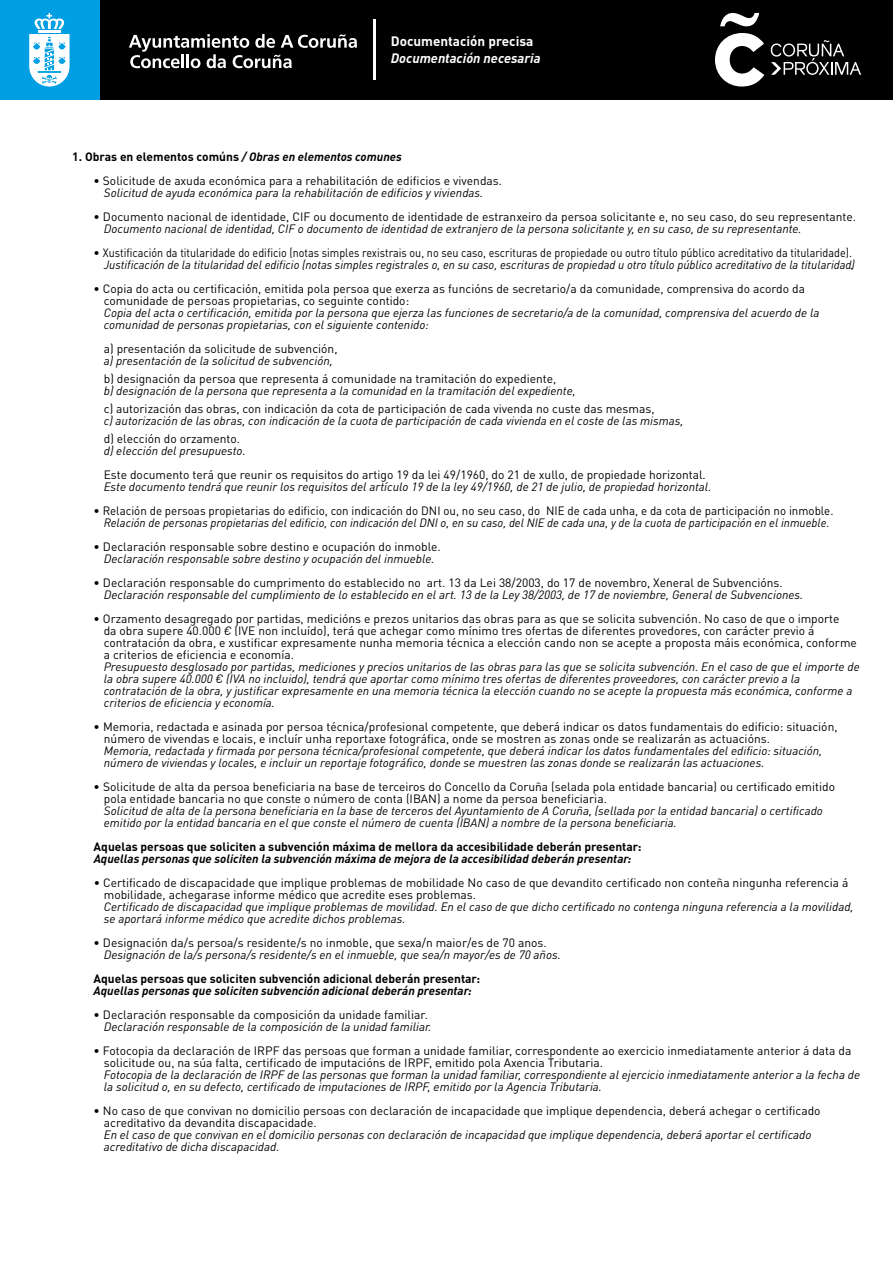
<style>
.page{position:relative;width:893px;height:1263px;background:#fff}
.page>*{position:absolute;margin:0;border:0;box-sizing:border-box;transform-origin:0 0}
.t1{font:italic 700 13.5px "DIN";color:#fff}
.t2{font:700 13.5px "DIN";color:#fff}
.t3{font:12px/12px "DIN";color:#000}
.t4{font:italic 12px/12px "DIN";color:#000}
.t5{font:italic 12px "DIN";color:#000;scale:.96 1}
.t6{font:700 12px "DIN";color:#000}
.t7{font:italic 700 12px "DIN";color:#000}
.s1{font-style:italic}
</style>
<div class="page">
<div style="left:0;top:0;width:893px;height:99px;background:#000"></div>
<div style="left:0;top:0;width:99px;height:99px;background:#009fe3"></div>
<svg style="left:720px;top:13px;width:39px;height:13px"></svg>
<svg style="left:715px;top:33px;width:49px;height:54px"></svg>
<svg style="left:771px;top:40px;width:90px;height:35px"></svg>
<svg style="left:29px;top:13px;width:41px;height:74px"></svg>
<svg style="left:129px;top:34px;width:228px;height:34px"></svg>
<hr style="left:373px;top:19px;width:2px;height:61px;background:#fff">
<p class="t2" style="left:391px;top:33px;width:144px">Documentación precisa</p>
<p class="t1" style="left:391px;top:49px;width:151px">Documentación necesaria</p>
<p class="t6" style="left:72px;top:149px;width:331px">1. Obras en elementos comúns <span class="s1">/ Obras en elementos comunes</span></p>
<p class="t3" style="left:94px;top:174px;width:410px">• Solicitude de axuda económica para a rehabilitación de edificios e vivendas.</p>
<p class="t4" style="left:104px;top:186px;width:381px">Solicitud de ayuda económica para la rehabilitación de edificios y viviendas.</p>
<p class="t3" style="left:94px;top:210px;width:764px">• Documento nacional de identidade, CIF ou documento de identidade de estranxeiro da persoa solicitante e, no seu caso, do seu representante.</p>
<p class="t4" style="left:104px;top:222px;width:699px">Documento nacional de identidad, CIF o documento de identidad de extranjero de la persona solicitante y, en su caso, de su representante.</p>
<p class="t3" style="left:94px;top:246px;width:760px">• Xustificación da titularidade do edificio (notas simples rexistrais ou, no seu caso, escrituras de propiedade ou outro título público acreditativo da titularidade).</p>
<p class="t5" style="left:104px;top:257px;width:784px">Justificación de la titularidad del edificio (notas simples registrales o, en su caso, escrituras de propiedad u otro título público acreditativo de la titularidad).</p>
<p class="t3" style="left:104px;top:282px;width:703px;text-indent:-10px">• Copia do acta ou certificación, emitida pola persoa que exerza as funcións de secretario/a da comunidade, comprensiva do acordo da comunidade de persoas propietarias, co seguinte contido:</p>
<p class="t4" style="left:104px;top:306px;width:717px">Copia del acta o certificación, emitida por la persona que ejerza las funciones de secretario/a de la comunidad, comprensiva del acuerdo de la comunidad de personas propietarias, con el siguiente contenido:</p>
<p class="t3" style="left:104px;top:342px;width:235px">a) presentación da solicitude de subvención,</p>
<p class="t4" style="left:104px;top:354px;width:231px">a) presentación de la solicitud de subvención,</p>
<p class="t3" style="left:104px;top:372px;width:454px">b) designación da persoa que representa á comunidade na tramitación do expediente,</p>
<p class="t4" style="left:104px;top:384px;width:473px">b) designación de la persona que representa a la comunidad en la tramitación del expediente,</p>
<p class="t3" style="left:104px;top:402px;width:552px">c) autorización das obras, con indicación da cota de participación de cada vivenda no custe das mesmas,</p>
<p class="t4" style="left:104px;top:414px;width:581px">c) autorización de las obras, con indicación de la cuota de participación de cada vivienda en el coste de las mismas,</p>
<p class="t3" style="left:104px;top:432px;width:138px">d) elección do orzamento.</p>
<p class="t4" style="left:104px;top:444px;width:143px">d) elección del presupuesto.</p>
<p class="t3" style="left:104px;top:468px;width:604px">Este documento terá que reunir os requisitos do artigo 19 da lei 49/1960, do 21 de xullo, de propiedade horizontal.</p>
<p class="t4" style="left:104px;top:480px;width:609px">Este documento tendrá que reunir los requisitos del artículo 19 de la ley 49/1960, de 21 de julio, de propiedad horizontal.</p>
<p class="t3" style="left:94px;top:504px;width:741px">• Relación de persoas propietarias do edificio, con indicación do DNI ou, no seu caso, do NIE de cada unha, e da cota de participación no inmoble.</p>
<p class="t5" style="left:104px;top:515px;width:758px">Relación de personas propietarias del edificio, con indicación del DNI o, en su caso, del NIE de cada una, y de la cuota de participación en el inmueble.</p>
<p class="t3" style="left:94px;top:540px;width:349px">• Declaración responsable sobre destino e ocupación do inmoble.</p>
<p class="t4" style="left:104px;top:552px;width:332px">Declaración responsable sobre destino y ocupación del inmueble.</p>
<p class="t3" style="left:94px;top:576px;width:691px">• Declaración responsable do cumprimento do establecido no art. 13 da Lei 38/2003, do 17 de novembro, Xeneral de Subvencións.</p>
<p class="t4" style="left:104px;top:588px;width:701px">Declaración responsable del cumplimiento de lo establecido en el art. 13 de la Ley 38/2003, de 17 de noviembre, General de Subvenciones.</p>
<p class="t3" style="left:104px;top:612px;width:755px;text-indent:-10px">• Orzamento desagregado por partidas, medicións e prezos unitarios das obras para as que se solicita subvención. No caso de que o importe<br>da obra supere 40.000 <span class="s1">€</span> (IVE non incluído), terá que achegar como mínimo tres ofertas de diferentes provedores, con carácter previo á contratación da obra, e xustificar expresamente nunha memoria técnica a elección cando non se acepte a proposta máis económica, conforme a criterios de eficiencia e economía.</p>
<p class="t4" style="left:104px;top:660px;width:757px">Presupuesto desglosado por partidas, mediciones y precios unitarios de las obras para las que se solicita subvención. En el caso de que el importe de la obra supere 40.000 € (IVA no incluido), tendrá que aportar como mínimo tres ofertas de diferentes proveedores, con carácter previo a la contratación de la obra, y justificar expresamente en una memoria técnica la elección cuando no se acepte la propuesta más económica, conforme a criterios de eficiencia y economía.</p>
<p class="t3" style="left:104px;top:720px;width:735px;text-indent:-10px">• Memoria, redactada e asinada por persoa técnica/profesional competente, que deberá indicar os datos fundamentais do edificio: situación, número de vivendas e locais, e incluír unha reportaxe fotográfica, onde se mostren as zonas onde se realizarán as actuacións.</p>
<p class="t4" style="left:104px;top:744px;width:720px">Memoria, redactada y firmada por persona técnica/profesional competente, que deberá indicar los datos fundamentales del edificio: situación, número de viviendas y locales, e incluir un reportaje fotográfico, donde se muestren las zonas donde se realizarán las actuaciones.</p>
<p class="t3" style="left:104px;top:780px;width:733px;text-indent:-10px">• Solicitude de alta da persoa beneficiaria na base de terceiros do Concello da Coruña (selada pola entidade bancaria) ou certificado emitido pola entidade bancaria no que conste o número de conta (IBAN) a nome da persoa beneficiaria.</p>
<p class="t4" style="left:104px;top:804px;width:721px">Solicitud de alta de la persona beneficiaria en la base de terceros del Ayuntamiento de A Coruña, (sellada por la entidad bancaria) o certificado emitido por la entidad bancaria en el que conste el número de cuenta (IBAN) a nombre de la persona beneficiaria.</p>
<p class="t6" style="left:94px;top:839px;width:549px">Aquelas persoas que soliciten a subvención máxima de mellora da accesibilidade deberán presentar:</p>
<p class="t7" style="left:94px;top:851px;width:539px">Aquellas personas que soliciten la subvención máxima de mejora de la accesibilidad deberán presentar:</p>
<p class="t3" style="left:104px;top:876px;width:746px;text-indent:-10px">• Certificado de discapacidade que implique problemas de mobilidade No caso de que devandito certificado non conteña ningunha referencia á mobilidade, achegarase informe médico que acredite eses problemas.</p>
<p class="t4" style="left:104px;top:900px;width:751px">Certificado de discapacidad que implique problemas de movilidad. En el caso de que dicho certificado no contenga ninguna referencia a la movilidad, se aportará informe médico que acredite dichos problemas.</p>
<p class="t3" style="left:94px;top:936px;width:455px">• Designación da/s persoa/s residente/s no inmoble, que sexa/n maior/es de 70 anos.</p>
<p class="t4" style="left:104px;top:948px;width:458px">Designación de la/s persona/s residente/s en el inmueble, que sea/n mayor/es de 70 años.</p>
<p class="t6" style="left:94px;top:971px;width:388px">Aquelas persoas que soliciten subvención adicional deberán presentar:</p>
<p class="t7" style="left:94px;top:983px;width:380px">Aquellas personas que soliciten subvención adicional deberán presentar:</p>
<p class="t3" style="left:94px;top:1008px;width:336px">• Declaración responsable da composición da unidade familiar.</p>
<p class="t4" style="left:104px;top:1020px;width:329px">Declaración responsable de la composición de la unidad familiar.</p>
<p class="t3" style="left:104px;top:1044px;width:749px;text-indent:-10px">• Fotocopia da declaración de IRPF das persoas que forman a unidade familiar, correspondente ao exercicio inmediatamente anterior á data da solicitude ou, na súa falta, certificado de imputacións de IRPF, emitido pola Axencia Tributaria.</p>
<p class="t4" style="left:104px;top:1068px;width:758px">Fotocopia de la declaración de IRPF de las personas que forman la unidad familiar, correspondiente al ejercicio inmediatamente anterior a la fecha de la solicitud o, en su defecto, certificado de imputaciones de IRPF, emitido por la Agencia Tributaria.</p>
<p class="t3" style="left:104px;top:1104px;width:718px;text-indent:-10px">• No caso de que convivan no domicilio persoas con declaración de incapacidade que implique dependencia, deberá achegar o certificado acreditativo da devandita discapacidade.</p>
<p class="t4" style="left:104px;top:1128px;width:709px">En el caso de que convivan en el domicilio personas con declaración de incapacidad que implique dependencia, deberá aportar el certificado acreditativo de dicha discapacidad.</p>
</div>
